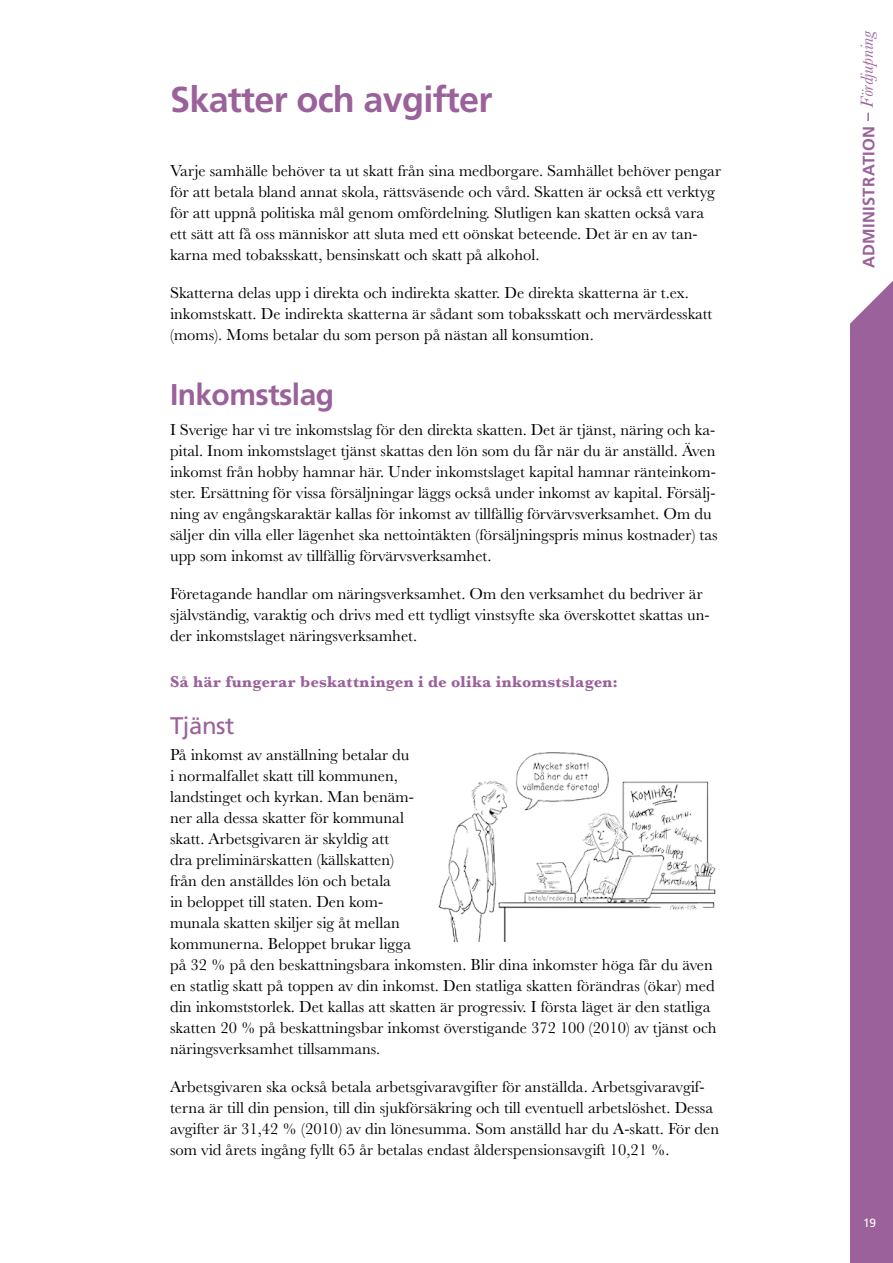
<style>
.page{position:relative;width:893px;height:1263px;background:#fff}
.page>*{position:absolute;margin:0;border:0;box-sizing:border-box;transform-origin:0 0}
.t1{font:700 36px "Frutiger LT Std";letter-spacing:-.02em;color:#9a619a}
.t2{font:700 30px "Frutiger LT Std";letter-spacing:-.02em;color:#9a619a}
.t3{font:24px "Frutiger LT Std";letter-spacing:-.02em;color:#9a619a}
.t4{font:16.5px/21px "Baskerville MT Std";color:#000}
.t5{font:700 16.5px "Baskerville MT Std";letter-spacing:.01em;color:#9a619a}
.t6{font:700 16.5px "Frutiger LT Std";letter-spacing:.02em;color:#9a619a}
.t7{font:12px "Frutiger LT Std";color:#fff}
.s1{font-family:"Baskerville MT Std";font-weight:400;font-style:italic;font-size:18px}
</style>
<div class="page">
<div style="left:851px;top:0;width:42px;height:1263px;background:#9a619a"></div>
<svg style="left:850px;top:0;width:43px;height:332px;background:#f5f0f5"></svg>
<img style="left:438px;top:752px;width:278px;height:189px">
<h1 class="t1" style="left:170px;top:78px;width:324px">Skatter och avgifter</h1>
<p class="t4" style="left:170px;top:160px;width:552px">Varje samhälle behöver ta ut skatt från sina medborgare. Samhället behöver pengar för att betala bland annat skola, rättsväsende och vård. Skatten är också ett verktyg för att uppnå politiska mål genom omfördelning. Slutligen kan skatten också vara ett sätt att få oss människor att sluta med ett oönskat beteende. Det är en av tan&shy;karna med tobaksskatt, bensinskatt och skatt på alkohol.</p>
<p class="t4" style="left:170px;top:282px;width:544px">Skatterna delas upp i direkta och indirekta skatter. De direkta skatterna är t.ex. inkomstskatt. De indirekta skatterna är sådant som tobaksskatt och mervärdesskatt (moms). Moms betalar du som person på nästan all konsumtion.</p>
<h2 class="t2" style="left:170px;top:377px;width:166px">Inkomstslag</h2>
<p class="t4" style="left:170px;top:419px;width:549px">I Sverige har vi tre inkomstslag för den direkta skatten. Det är tjänst, näring och ka&shy;pital. Inom inkomstslaget tjänst skattas den lön som du får när du är anställd. Även inkomst från hobby hamnar här. Under inkomstslaget kapital hamnar ränteinkom&shy;ster. Ersättning för vissa försäljningar läggs också under inkomst av kapital. Försälj&shy;ning av engångskaraktär kallas för inkomst av tillfällig förvärvsverksamhet. Om du säljer din villa eller lägenhet ska nettointäkten (försäljningspris minus kostnader) tas upp som inkomst av tillfällig förvärvsverksamhet.</p>
<p class="t4" style="left:170px;top:583px;width:541px">Företagande handlar om näringsverksamhet. Om den verksamhet du bedriver är självständig, varaktig och drivs med ett tydligt vinstsyfte ska överskottet skattas un&shy;der inkomstslaget näringsverksamhet.</p>
<p class="t5" style="left:170px;top:673px;width:449px">Så här fungerar beskattningen i de olika inkomstslagen:</p>
<h3 class="t3" style="left:170px;top:712px;width:66px">Tjänst</h3>
<p class="t4" style="left:170px;top:744px;width:548px">På inkomst av anställning betalar du<br>i normalfallet skatt till kommunen,<br>landstinget och kyrkan. Man benäm-<br>ner alla dessa skatter för kommunal<br>skatt. Arbetsgivaren är skyldig att<br>dra preliminärskatten (källskatten)<br>från den anställdes lön och betala<br>in beloppet till staten. Den kom-<br>munala skatten skiljer sig åt mellan<br>kommunerna. Beloppet brukar ligga<br>på 32 % på den beskattningsbara inkomsten. Blir dina inkomster höga får du även en statlig skatt på toppen av din inkomst. Den statliga skatten förändras (ökar) med din inkomststorlek. Det kallas att skatten är progressiv. I första läget är den statliga skatten 20 % på beskattningsbar inkomst överstigande 372 100 (2010) av tjänst och näringsverksamhet tillsammans.</p>
<p class="t4" style="left:170px;top:1076px;width:550px">Arbetsgivaren ska också betala arbetsgivaravgifter för anställda. Arbetsgivaravgif&shy;terna är till din pension, till din sjukförsäkring och till eventuell arbetslöshet. Dessa avgifter är 31,42 % (2010) av din lönesumma. Som anställd har du A-skatt. För den som vid årets ingång fyllt 65 år betalas endast ålderspensionsavgift 10,21 %.</p>
<p class="t6" style="left:859px;top:268px;width:240px;rotate:-90deg">ADMINISTRATION – <span class="s1">Fördjupning</span></p>
<p class="t7" style="left:863px;top:1216px;width:15px">19</p>
</div>
